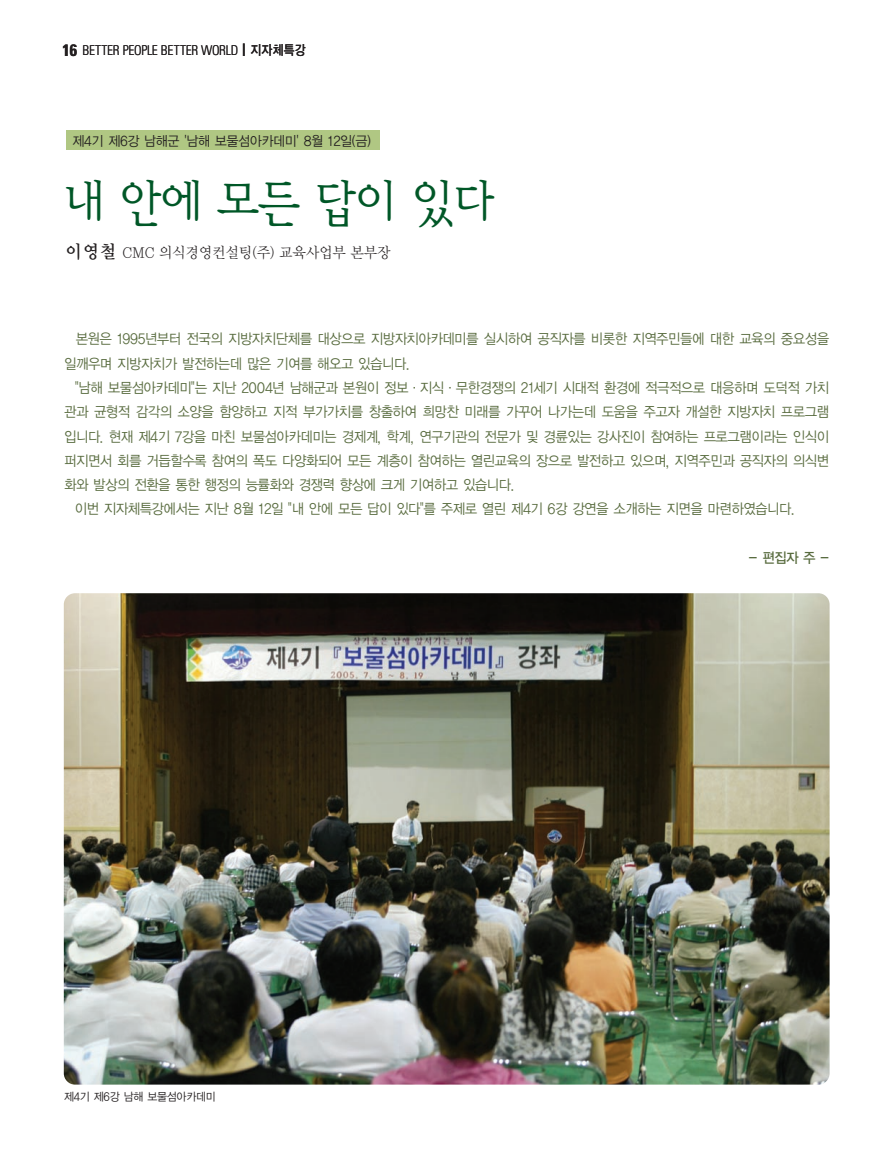
<style>
.page{position:relative;width:893px;height:1169px;background:#fff}
.page>*{position:absolute;margin:0;border:0;box-sizing:border-box;transform-origin:0 0}
.t1{font:49.5px "Y Mj O23";letter-spacing:-.125em;color:#005727;scale:.95 1}
.t2{font:15px "Y Mj O12";letter-spacing:-.065em;color:#231f20;scale:.95 1}
.t3{font:14.25px/24.3px "YGO12";letter-spacing:-.1em;color:#586b3e;scale:.93 1}
.t4{font:14.25px "YGO13";color:#586b3e;scale:.93 1}
.t5{font:300 condensed 13.5px "Univers";letter-spacing:-.02em;color:#231f20}
.t6{font:13.5px "YGO12";letter-spacing:-.095em;color:#231f20;scale:.95 1}
.t7{font:11.25px "YGO12";letter-spacing:-.09em;color:#231f20;scale:.95 1}
.s1{font-weight:700;font-size:16.5px}
.s2{font-family:"Frutiger";font-weight:400;font-size:18px}
.s3{font-family:"YGO13";font-weight:400;font-stretch:normal}
.s4{font-family:"Y Mj O14";font-size:18px}
</style>
<div class="page">
<div style="left:67px;top:131px;width:313px;height:19px;background:#b0c783"></div>
<img style="left:64px;top:593px;width:765px;height:491px;border-radius:11px">
<p class="t5" style="left:63px;top:45px;width:245px"><span class="s1">16</span> BETTER PEOPLE BETTER WORLD <span class="s2">I</span> <span class="s3">지자체특강</span></p>
<p class="t6" style="left:72px;top:135px;width:316px">제4기 제6강 남해군 '남해 보물섬아카데미' 8월 12일(금)</p>
<h1 class="t1" style="left:61px;top:180px;width:461px">내 안에 모든 답이 있다</h1>
<p class="t2" style="left:65px;top:246px;width:344px"><span class="s4">이영철</span> CMC 의식경영컨설팅(주) 교육사업부 본부장</p>
<p class="t3" style="left:64px;top:328px;width:824px;text-indent:12px">본원은 1995년부터 전국의 지방자치단체를 대상으로 지방자치아카데미를 실시하여 공직자를 비롯한 지역주민들에 대한 교육의 중요성을 일깨우며 지방자치가 발전하는데 많은 기여를 해오고 있습니다.</p>
<p class="t3" style="left:75px;top:376px;width:813px">"남해 보물섬아카데미"는 지난 2004년 남해군과 본원이 정보∙지식∙무한경쟁의 21세기 시대적 환경에 적극적으로 대응하며 도덕적 가치</p>
<p class="t3" style="left:64px;top:400px;width:824px">관과 균형적 감각의 소양을 함양하고 지적 부가가치를 창출하여 희망찬 미래를 가꾸어 나가는데 도움을 주고자 개설한 지방자치 프로그램</p>
<p class="t3" style="left:64px;top:425px;width:824px">입니다. 현재 제4기 7강을 마친 보물섬아카데미는 경제계, 학계, 연구기관의 전문가 및 경륜있는 강사진이 참여하는 프로그램이라는 인식이</p>
<p class="t3" style="left:64px;top:449px;width:825px">퍼지면서 회를 거듭할수록 참여의 폭도 다양화되어 모든 계층이 참여하는 열린교육의 장으로 발전하고 있으며, 지역주민과 공직자의 의식변</p>
<p class="t3" style="left:64px;top:473px;width:486px">화와 발상의 전환을 통한 행정의 능률화와 경쟁력 향상에 크게 기여하고 있습니다.</p>
<p class="t3" style="left:74px;top:498px;width:776px">이번 지자체특강에서는 지난 8월 12일 "내 안에 모든 답이 있다"를 주제로 열린 제4기 6강 강연을 소개하는 지면을 마련하였습니다.</p>
<p class="t4" style="left:748px;top:551px;width:88px">- 편집자 주 -</p>
<p class="t7" style="left:64px;top:1091px;width:162px">제4기 제6강 남해 보물섬아카데미</p>
</div>
